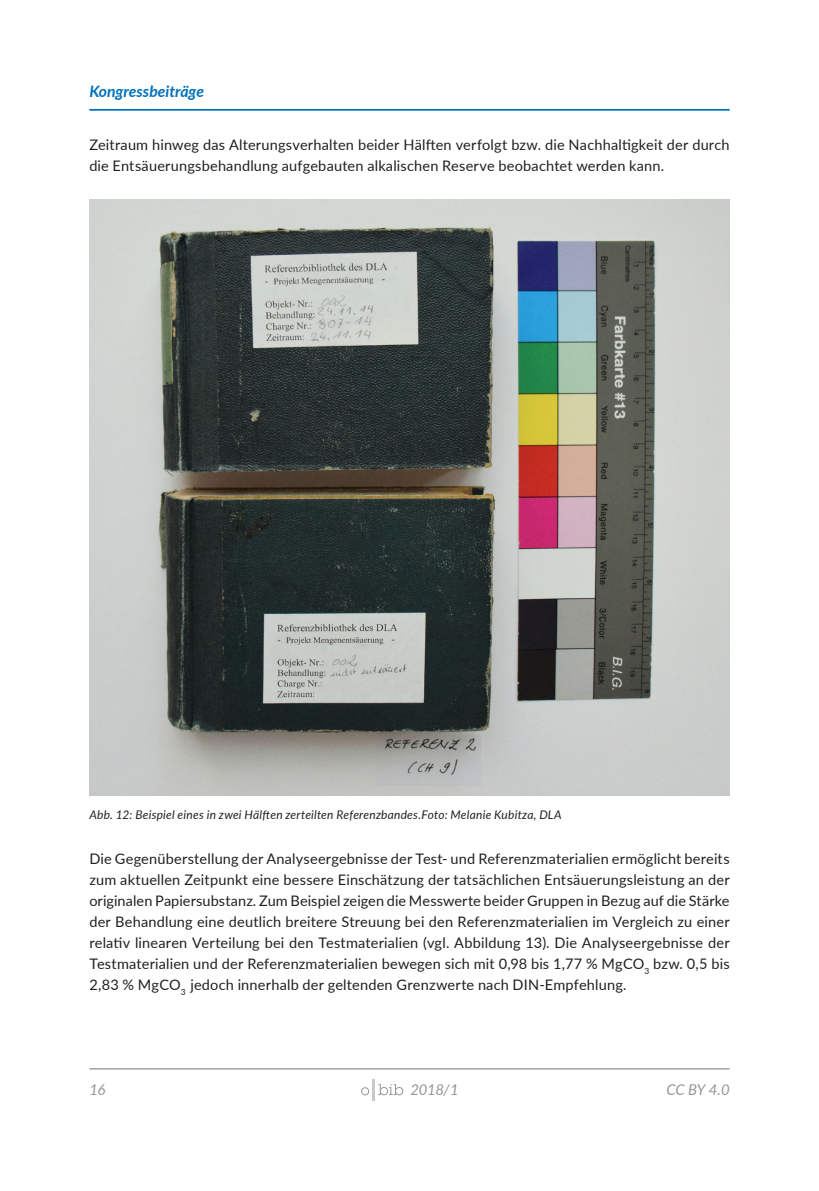
<style>
.page{position:relative;width:819px;height:1191px;background:#fff}
.page>*{position:absolute;margin:0;border:0;box-sizing:border-box;transform-origin:0 0}
.t1{font:italic 700 15.75px "Lato";color:#0071b9}
.t2{font:italic 14.88px "Lato";letter-spacing:-.02em;color:#939598}
.paragraph{font:14.53px/21px "Lato";letter-spacing:.015em;color:#231f20}
.t3{font:italic 11.9px "Lato";letter-spacing:.02em;color:#231f20}
</style>
<div class="page">
<hr style="left:89px;top:1068px;width:640px;height:1px;background:#939598">
<hr style="left:372px;top:1079px;width:3px;height:21px;background:#c7c8ca">
<svg style="left:361px;top:1087px;width:8px;height:8px"></svg>
<svg style="left:378px;top:1084px;width:25px;height:11px"></svg>
<img style="left:89px;top:200px;width:640px;height:595px">
<hr style="left:89px;top:109px;width:640px;height:2px;background:#0071b9">
<p class="t1" style="left:89px;top:80px;width:116px">Kongressbeiträge</p>
<p class="paragraph" style="left:89px;top:134px;width:641px">Zeitraum hinweg das Alterungsverhalten beider Hälften verfolgt bzw. die Nachhaltigkeit der durch die Entsäuerungsbehandlung aufgebauten alkalischen Reserve beobachtet werden kann.</p>
<p class="t3" style="left:89px;top:806px;width:474px">Abb. 12: Beispiel eines in zwei Hälften zerteilten Referenzbandes.Foto: Melanie Kubitza, DLA</p>
<p class="paragraph" style="left:89px;top:848px;width:641px;text-align:justify">Die Gegenüberstellung der Analyseergebnisse der Test- und Referenzmaterialien ermöglicht bereits zum aktuellen Zeitpunkt eine bessere Einschätzung der tatsächlichen Entsäuerungsleistung an der originalen Papiersubstanz. Zum Beispiel zeigen die Messwerte beider Gruppen in Bezug auf die Stärke der Behandlung eine deutlich breitere Streuung bei den Referenzmaterialien im Vergleich zu einer relativ linearen Verteilung bei den Testmaterialien (vgl. Abbildung 13). Die Analyseergebnisse der Testmaterialien und der Referenzmaterialien bewegen sich mit 0,98 bis 1,77 % MgCO<sub>3</sub> bzw. 0,5 bis 2,83 % MgCO<sub>3</sub> jedoch innerhalb der geltenden Grenzwerte nach DIN-Empfehlung.</p>
<p class="t2" style="left:89px;top:1079px;width:17px">16</p>
<p class="t2" style="left:410px;top:1079px;width:50px">2018/1</p>
<p class="t2" style="left:666px;top:1079px;width:65px">CC BY 4.0</p>
</div>
